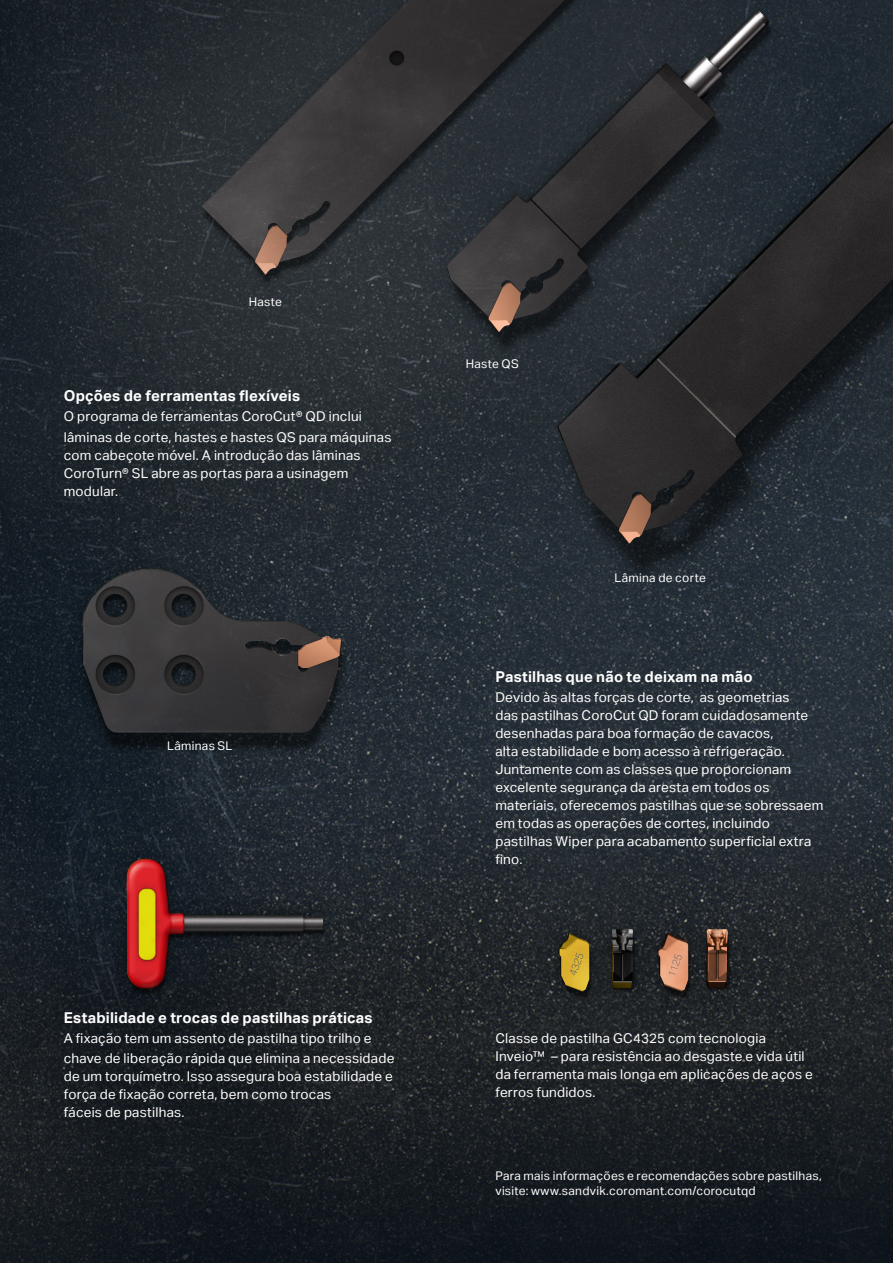
<style>
.page{position:relative;width:893px;height:1263px;background:#fff}
.page>*{position:absolute;margin:0;border:0;box-sizing:border-box;transform-origin:0 0}
.t1{font:700 15px "Aktiv Grotesk";letter-spacing:.015em;color:#fff}
.t2{font:13.5px/18px "Aktiv Grotesk";letter-spacing:.015em;color:#fff}
.t3{font:12px/15px "Aktiv Grotesk";letter-spacing:.02em;color:#fff}
</style>
<div class="page">
<img style="left:0;top:1103px;width:893px;height:160px">
<img style="left:0;top:0;width:893px;height:1103px">
<p class="t3" style="left:249px;top:294px;width:35px">Haste</p>
<p class="t1" style="left:64px;top:386px;width:238px">Opções de ferramentas flexíveis</p>
<p class="t2" style="left:64px;top:406px;width:329px;line-height:20.2px">O programa de ferramentas CoroCut® QD inclui lâminas de corte, hastes e hastes QS para máquinas</p>
<p class="t2" style="left:64px;top:446px;width:298px">com cabeçote móvel. A introdução das lâminas<br>CoroTurn® SL abre as portas para a usinagem modular.</p>
<p class="t3" style="left:167px;top:738px;width:67px">Lâminas SL</p>
<p class="t1" style="left:64px;top:1008px;width:310px">Estabilidade e trocas de pastilhas práticas</p>
<p class="t2" style="left:64px;top:1028px;width:332px;line-height:20.2px">A fixação tem um assento de pastilha tipo trilho e chave de liberação rápida que elimina a necessidade</p>
<p class="t2" style="left:64px;top:1067px;width:331px">de um torquímetro. Isso assegura boa estabilidade e força de fixação correta, bem como trocas<br>fáceis de pastilhas.</p>
<p class="t3" style="left:466px;top:356px;width:55px">Haste QS</p>
<p class="t3" style="left:614px;top:571px;width:93px">Lâmina de corte</p>
<p class="t1" style="left:495px;top:667px;width:259px">Pastilhas que não te deixam na mão</p>
<p class="t2" style="left:495px;top:688px;width:329px">Devido às altas forças de corte, as geometrias<br>das pastilhas CoroCut QD foram cuidadosamente desenhadas para boa formação de cavacos,<br>alta estabilidade e bom acesso à refrigeração.<br>Juntamente com as classes que proporcionam excelente segurança da aresta em todos os materiais, oferecemos pastilhas que se sobressaem em todas as operações de cortes, incluindo pastilhas Wiper para acabamento superficial extra fino.</p>
<p class="t2" style="left:495px;top:1029px;width:319px">Classe de pastilha GC4325 com tecnologia Inveio™ – para resistência ao desgaste e vida útil da ferramenta mais longa em aplicações de aços e ferros fundidos.</p>
<p class="t3" style="left:495px;top:1168px;width:328px">Para mais informações e recomendações sobre pastilhas, visite: www.sandvik.coromant.com/corocutqd</p>
</div>
